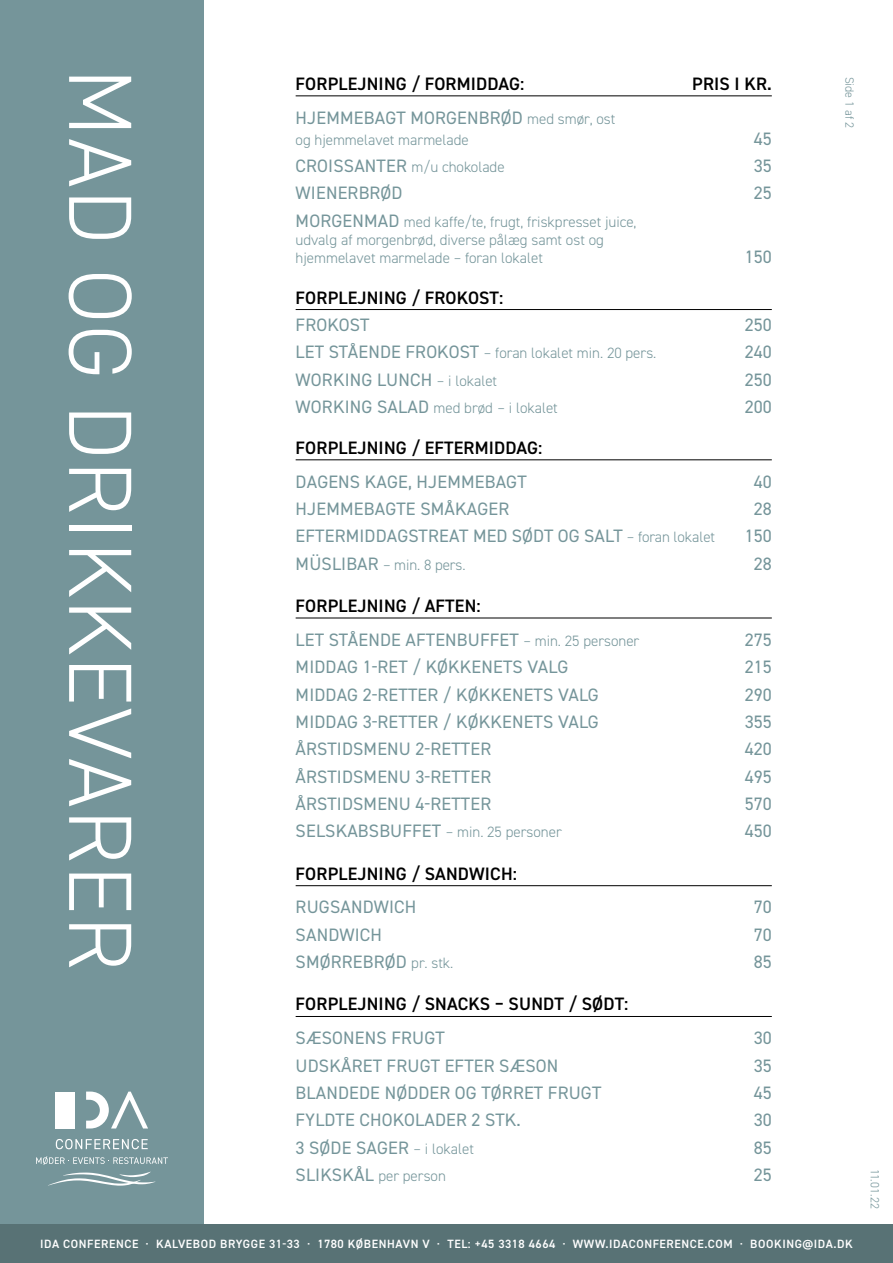
<style>
.page{position:relative;width:893px;height:1263px;background:#fff}
.page>*{position:absolute;margin:0;border:0;box-sizing:border-box;transform-origin:0 0}
.t1{font:300 90px "DIN2014";letter-spacing:.02em;color:#fff}
.Bluegreen-menu-m-pri{font:18px "DIN2014";letter-spacing:.01em;color:#75959a}
.Menu-sort-underline{font:600 18px "DIN2014";letter-spacing:.01em;color:#000}
.Bluegreen-menu-m-pri-2{font:600 18px "DIN2014";letter-spacing:.01em;color:#000}
.Bluegreen-menu-m-pri-3{font:300 15px/18px "DIN2014";color:#75959a}
.t2{font:600 12px "DIN2014";letter-spacing:.05em;color:#fff}
.Bluegreen-menu-m-pri-4{font:300 12px "DIN2014";color:#75959a}
.s1{font-weight:300;font-size:15px}
.s2{font-weight:400;font-size:18px}
</style>
<div class="page">
<div style="left:0;top:0;width:204px;height:1263px;background:#75959a"></div>
<svg style="left:56px;top:1139px;width:92px;height:10px"></svg>
<svg style="left:36px;top:1156px;width:132px;height:9px"></svg>
<div style="left:55px;top:1092px;width:19px;height:36px;background:#fff"></div>
<svg style="left:86px;top:1091px;width:62px;height:37px"></svg>
<svg style="left:48px;top:1171px;width:107px;height:15px"></svg>
<div style="left:0;top:1225px;width:893px;height:38px;background:#587275"></div>
<hr style="left:296px;top:95px;width:476px;height:1px;background:#000">
<hr style="left:296px;top:309px;width:476px;height:1px;background:#000">
<hr style="left:296px;top:459px;width:476px;height:1px;background:#000">
<hr style="left:296px;top:618px;width:476px;height:1px;background:#000">
<hr style="left:296px;top:885px;width:476px;height:1px;background:#000">
<hr style="left:296px;top:1016px;width:476px;height:1px;background:#000">
<p class="Menu-sort-underline" style="left:296px;top:72px;width:230px">FORPLEJNING / FORMIDDAG:</p>
<p class="Menu-sort-underline" style="left:692px;top:72px;width:81px">PRIS I KR.</p>
<p class="Bluegreen-menu-m-pri" style="left:296px;top:106px;width:321px">HJEMMEBAGT MORGENBRØD <span class="s1">med smør, ost</span></p>
<p class="Bluegreen-menu-m-pri-3" style="left:296px;top:130px;width:175px">og hjemmelavet marmelade</p>
<p class="Bluegreen-menu-m-pri" style="left:754px;top:127px;width:19px">45</p>
<p class="Bluegreen-menu-m-pri-3" style="left:296px;top:158px;width:210px"><span class="s2">CROISSANTER</span> m/u chokolade</p>
<p class="Bluegreen-menu-m-pri" style="left:754px;top:155px;width:19px">35</p>
<p class="Bluegreen-menu-m-pri" style="left:296px;top:182px;width:108px">WIENERBRØD</p>
<p class="Bluegreen-menu-m-pri" style="left:754px;top:182px;width:19px">25</p>
<p class="Bluegreen-menu-m-pri-3" style="left:296px;top:213px;width:342px"><span class="s2">MORGENMAD</span> med kaffe/te, frugt, friskpresset juice, udvalg af morgenbrød, diverse pålæg samt ost og hjemmelavet marmelade – foran lokalet</p>
<p class="t1" style="left:155px;top:68px;width:903px;rotate:90deg">MAD OG DRIKKEVARER</p>
<p class="Bluegreen-menu-m-pri-4" style="left:857px;top:77px;width:53px;rotate:90deg">Side 1 af 2</p>
<p class="Bluegreen-menu-m-pri" style="left:745px;top:245px;width:28px">150</p>
<p class="Bluegreen-menu-m-pri-2" style="left:296px;top:285px;width:209px">FORPLEJNING / FROKOST:</p>
<p class="Bluegreen-menu-m-pri" style="left:296px;top:313px;width:75px">FROKOST</p>
<p class="Bluegreen-menu-m-pri" style="left:745px;top:313px;width:28px">250</p>
<p class="Bluegreen-menu-m-pri-3" style="left:296px;top:344px;width:362px"><span class="s2">LET STÅENDE FROKOST</span> – foran lokalet min. 20 pers.</p>
<p class="Bluegreen-menu-m-pri" style="left:745px;top:341px;width:28px">240</p>
<p class="Bluegreen-menu-m-pri" style="left:296px;top:368px;width:203px">WORKING LUNCH <span class="s1">– i lokalet</span></p>
<p class="Bluegreen-menu-m-pri" style="left:745px;top:368px;width:28px">250</p>
<p class="Bluegreen-menu-m-pri-3" style="left:296px;top:399px;width:264px"><span class="s2">WORKING SALAD</span> med brød – i lokalet</p>
<p class="Bluegreen-menu-m-pri" style="left:745px;top:396px;width:28px">200</p>
<p class="Menu-sort-underline" style="left:296px;top:436px;width:248px">FORPLEJNING / EFTERMIDDAG:</p>
<p class="Bluegreen-menu-m-pri" style="left:296px;top:470px;width:232px">DAGENS KAGE, HJEMMEBAGT</p>
<p class="Bluegreen-menu-m-pri" style="left:754px;top:470px;width:19px">40</p>
<p class="Bluegreen-menu-m-pri" style="left:296px;top:497px;width:215px">HJEMMEBAGTE SMÅKAGER</p>
<p class="Bluegreen-menu-m-pri" style="left:754px;top:497px;width:19px">28</p>
<p class="Bluegreen-menu-m-pri" style="left:296px;top:525px;width:421px">EFTERMIDDAGSTREAT MED SØDT OG SALT <span class="s1">– foran lokalet</span></p>
<p class="Bluegreen-menu-m-pri" style="left:745px;top:525px;width:28px">150</p>
<p class="Bluegreen-menu-m-pri-3" style="left:296px;top:556px;width:171px"><span class="s2">MÜSLIBAR</span> – min. 8 pers.</p>
<p class="Bluegreen-menu-m-pri" style="left:754px;top:552px;width:19px">28</p>
<p class="Menu-sort-underline" style="left:296px;top:594px;width:186px">FORPLEJNING / AFTEN:</p>
<p class="Bluegreen-menu-m-pri" style="left:296px;top:628px;width:345px">LET STÅENDE AFTENBUFFET <span class="s1">– min. 25 personer</span></p>
<p class="Bluegreen-menu-m-pri" style="left:745px;top:628px;width:28px">275</p>
<p class="Bluegreen-menu-m-pri" style="left:296px;top:656px;width:274px">MIDDAG 1-RET / KØKKENETS VALG</p>
<p class="Bluegreen-menu-m-pri" style="left:745px;top:656px;width:28px">215</p>
<p class="Bluegreen-menu-m-pri" style="left:296px;top:683px;width:305px">MIDDAG 2-RETTER / KØKKENETS VALG</p>
<p class="Bluegreen-menu-m-pri" style="left:745px;top:683px;width:28px">290</p>
<p class="Bluegreen-menu-m-pri" style="left:296px;top:710px;width:305px">MIDDAG 3-RETTER / KØKKENETS VALG</p>
<p class="Bluegreen-menu-m-pri" style="left:745px;top:710px;width:28px">355</p>
<p class="Bluegreen-menu-m-pri" style="left:296px;top:738px;width:197px">ÅRSTIDSMENU 2-RETTER</p>
<p class="Bluegreen-menu-m-pri" style="left:745px;top:738px;width:28px">420</p>
<p class="Bluegreen-menu-m-pri" style="left:296px;top:765px;width:197px">ÅRSTIDSMENU 3-RETTER</p>
<p class="Bluegreen-menu-m-pri" style="left:745px;top:765px;width:28px">495</p>
<p class="Bluegreen-menu-m-pri" style="left:296px;top:793px;width:197px">ÅRSTIDSMENU 4-RETTER</p>
<p class="Bluegreen-menu-m-pri" style="left:745px;top:793px;width:28px">570</p>
<p class="Bluegreen-menu-m-pri-3" style="left:296px;top:823px;width:268px"><span class="s2">SELSKABSBUFFET</span> – min. 25 personer</p>
<p class="Bluegreen-menu-m-pri" style="left:745px;top:820px;width:28px">450</p>
<p class="Menu-sort-underline" style="left:296px;top:861px;width:223px">FORPLEJNING / SANDWICH:</p>
<p class="Bluegreen-menu-m-pri" style="left:296px;top:896px;width:122px">RUGSANDWICH</p>
<p class="Bluegreen-menu-m-pri" style="left:754px;top:896px;width:19px">70</p>
<p class="Bluegreen-menu-m-pri" style="left:296px;top:923px;width:88px">SANDWICH</p>
<p class="Bluegreen-menu-m-pri" style="left:754px;top:923px;width:19px">70</p>
<p class="Bluegreen-menu-m-pri" style="left:296px;top:951px;width:159px">SMØRREBRØD <span class="s1">pr. stk.</span></p>
<p class="Bluegreen-menu-m-pri" style="left:754px;top:951px;width:19px">85</p>
<p class="Menu-sort-underline" style="left:296px;top:992px;width:334px">FORPLEJNING / SNACKS – SUNDT / SØDT:</p>
<p class="Bluegreen-menu-m-pri" style="left:296px;top:1027px;width:151px">SÆSONENS FRUGT</p>
<p class="Bluegreen-menu-m-pri" style="left:754px;top:1027px;width:19px">30</p>
<p class="Bluegreen-menu-m-pri" style="left:296px;top:1054px;width:264px">UDSKÅRET FRUGT EFTER SÆSON</p>
<p class="Bluegreen-menu-m-pri" style="left:754px;top:1054px;width:19px">35</p>
<p class="Bluegreen-menu-m-pri" style="left:296px;top:1081px;width:307px">BLANDEDE NØDDER OG TØRRET FRUGT</p>
<p class="Bluegreen-menu-m-pri" style="left:754px;top:1081px;width:19px">45</p>
<p class="Bluegreen-menu-m-pri" style="left:296px;top:1109px;width:227px">FYLDTE CHOKOLADER 2 STK.</p>
<p class="Bluegreen-menu-m-pri" style="left:754px;top:1109px;width:19px">30</p>
<p class="Bluegreen-menu-m-pri" style="left:296px;top:1136px;width:180px">3 SØDE SAGER <span class="s1">– i lokalet</span></p>
<p class="Bluegreen-menu-m-pri" style="left:754px;top:1136px;width:19px">85</p>
<p class="Bluegreen-menu-m-pri-3" style="left:296px;top:1167px;width:152px"><span class="s2">SLIKSKÅL</span> per person</p>
<p class="Bluegreen-menu-m-pri" style="left:754px;top:1164px;width:19px">25</p>
<p class="t2" style="left:40px;top:1236px;width:814px">IDA CONFERENCE · KALVEBOD BRYGGE 31-33 · 1780 KØBENHAVN V · TEL: +45 3318 4664 · WWW.IDACONFERENCE.COM · BOOKING@IDA.DK</p>
<p class="Bluegreen-menu-m-pri-4" style="left:882px;top:1169px;width:41px;rotate:90deg">11.01.22</p>
</div>
